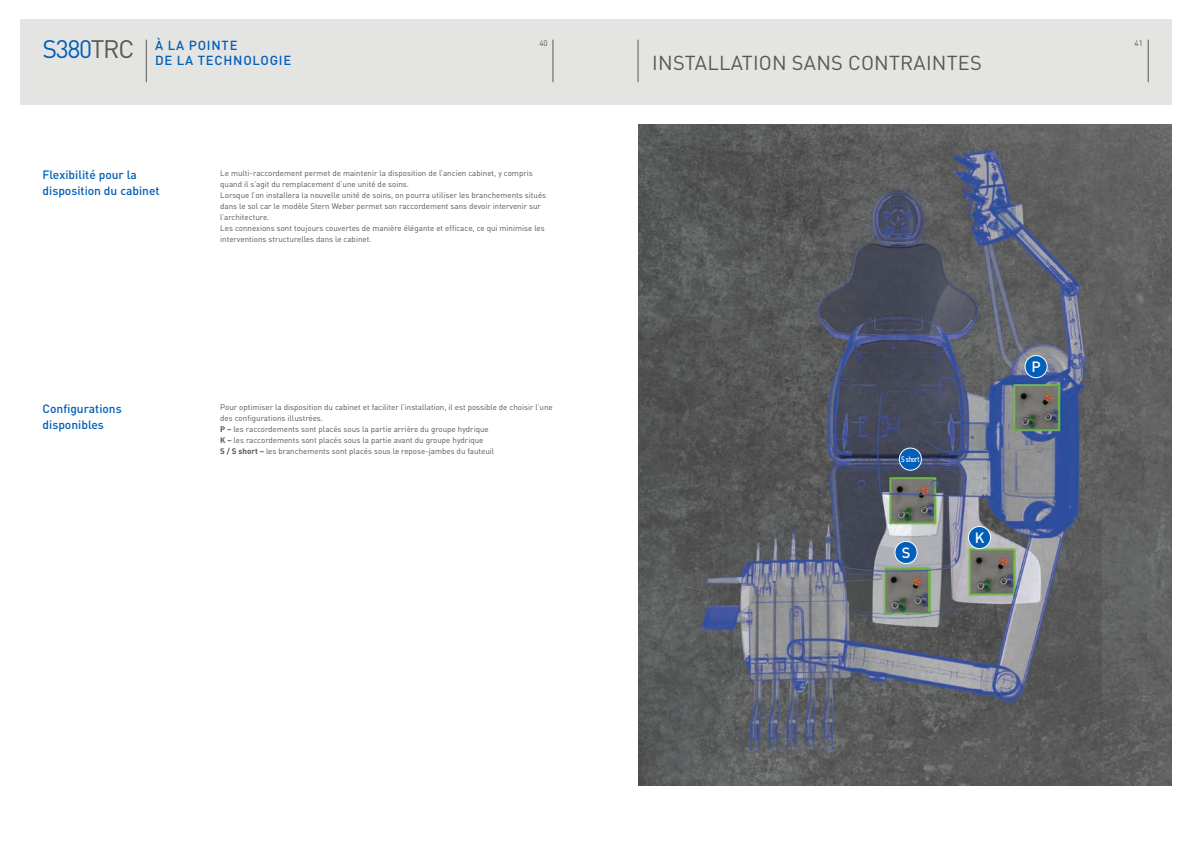
<style>
.page{position:relative;width:1191px;height:842px;background:#fff}
.page>*{position:absolute;margin:0;border:0;box-sizing:border-box;transform-origin:0 0}
.t1{font:20px "DIN Pro";letter-spacing:.01em;color:#575756}
.t2{font:500 14.7px "DIN Pro";color:#fff}
.t3{font:500 13px "DIN Pro";letter-spacing:.06em;color:#005fb9}
.t4{font:500 12px/16px "DIN Pro";color:#005fb9}
.t5{font:8px/11px "DIN Pro";color:#575756}
.t6{font:500 8px "DIN Pro";letter-spacing:-.05em;color:#fff;scale:.78 1}
.s1{font-weight:400;font-size:25px}
.s2{font-weight:400;font-size:25px;color:#575756}
.s3{font-weight:700}
</style>
<div class="page">
<div style="left:20px;top:20px;width:1151px;height:85px;background:#e4e4e3"></div>
<hr style="left:553px;top:40px;width:1px;height:42px;background:#575756">
<hr style="left:1148px;top:40px;width:1px;height:42px;background:#575756">
<hr style="left:638px;top:40px;width:1px;height:42px;background:#575756">
<img style="left:638px;top:125px;width:533px;height:660px">
<div style="left:1025px;top:356px;width:22px;height:22px;background:#005fb9;border-radius:50%"></div>
<div style="left:1024px;top:355px;width:23px;height:23px;border:1px solid #fff;border-radius:50%"></div>
<div style="left:895px;top:541px;width:22px;height:22px;background:#005fb9;border-radius:50%"></div>
<div style="left:894px;top:541px;width:23px;height:23px;border:1px solid #fff;border-radius:50%"></div>
<div style="left:968px;top:526px;width:22px;height:23px;background:#005fb9;border-radius:50%"></div>
<div style="left:968px;top:526px;width:23px;height:23px;border:1px solid #fff;border-radius:50%"></div>
<div style="left:899px;top:448px;width:22px;height:22px;background:#005fb9;border-radius:50%"></div>
<div style="left:898px;top:448px;width:24px;height:23px;border:1px solid #fff;border-radius:50%"></div>
<hr style="left:146px;top:40px;width:1px;height:42px;background:#575756">
<h3 class="t3" style="left:43px;top:36px;width:196px"><span class="s1">S380</span><span class="s2">TRC</span> À LA POINTE</h3>
<p class="t5" style="left:539px;top:37px;width:10px">40</p>
<p class="t5" style="left:1134px;top:37px;width:10px">41</p>
<h3 class="t3" style="left:155px;top:52px;width:138px">DE LA TECHNOLOGIE</h3>
<h1 class="t1" style="left:652px;top:49px;width:331px">INSTALLATION SANS CONTRAINTES</h1>
<h3 class="t4" style="left:43px;top:166px;width:119px">Flexibilité pour la disposition du cabinet</h3>
<p class="t5" style="left:220px;top:167px;width:327px">Le multi-raccordement permet de maintenir la disposition de l’ancien cabinet, y compris quand il s’agit du remplacement d’une unité de soins.<br>Lorsque l’on installera la nouvelle unité de soins, on pourra utiliser les branchements situés dans le sol car le modèle Stern Weber permet son raccordement sans devoir intervenir sur l’architecture.<br>Les connexions sont toujours couvertes de manière élégante et efficace, ce qui minimise les interventions structurelles dans le cabinet.</p>
<h3 class="t4" style="left:43px;top:400px;width:81px">Configurations disponibles</h3>
<p class="t5" style="left:220px;top:401px;width:334px">Pour optimiser la disposition du cabinet et faciliter l’installation, il est possible de choisir l’une des configurations illustrées.<br><span class="s3">P –</span> les raccordements sont placés sous la partie arrière du groupe hydrique<br><span class="s3">K –</span> les raccordements sont placés sous la partie avant du groupe hydrique<br><span class="s3">S / S short –</span> les branchements sont placés sous le repose-jambes du fauteuil</p>
<p class="t6" style="left:901px;top:453px;width:25px">S short</p>
<h2 class="t2" style="left:901px;top:543px;width:10px">S</h2>
<h2 class="t2" style="left:1031px;top:357px;width:11px">P</h2>
<h2 class="t2" style="left:974px;top:528px;width:11px">K</h2>
</div>
